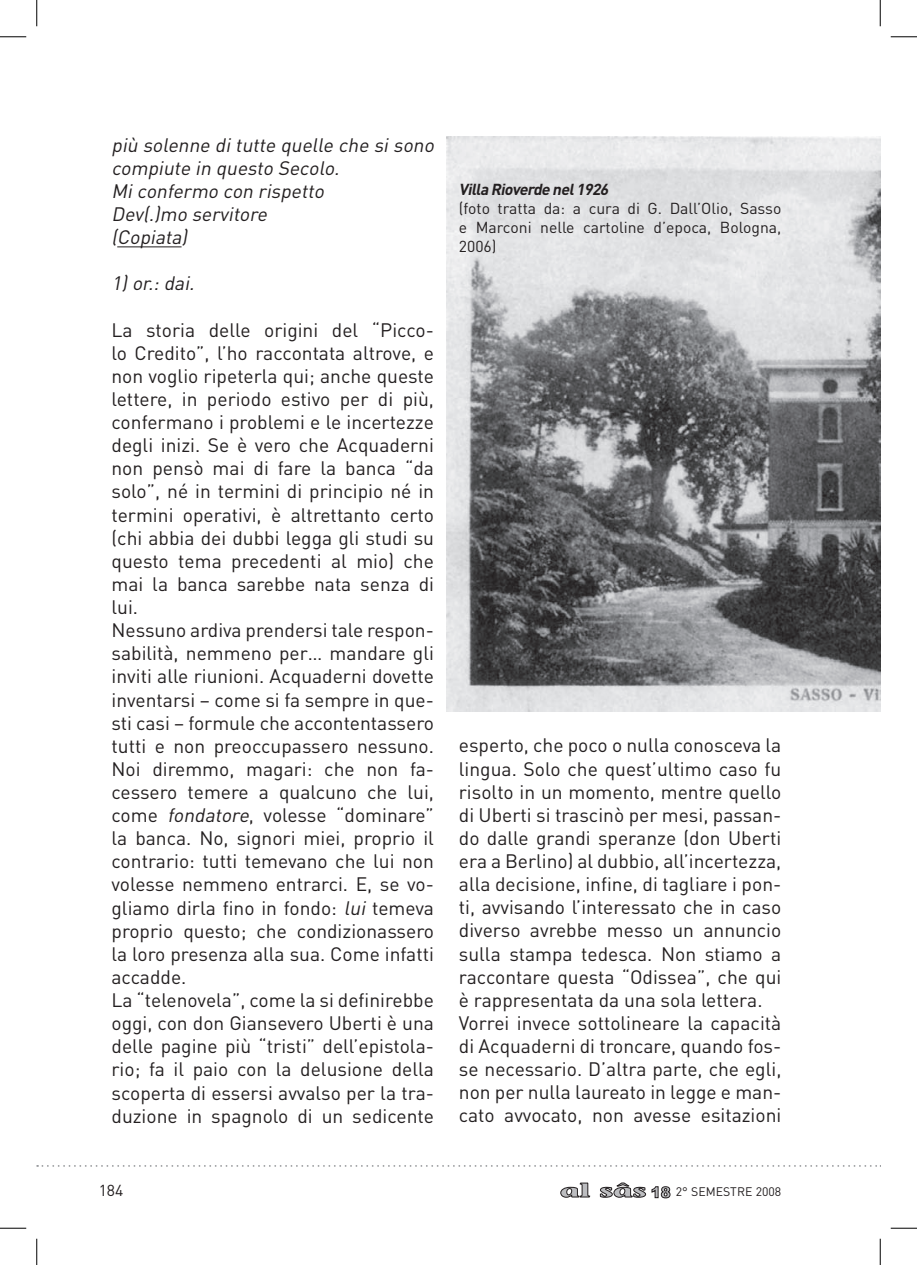
<style>
.page{position:relative;width:917px;height:1265px;background:#fff}
.page>*{position:absolute;margin:0;border:0;box-sizing:border-box;transform-origin:0 0}
.t1{font:19.25px/23.1px "DIN";color:#231f20}
.t2{font:italic 19.25px/23.1px "DIN";color:#231f20}
.t3{font:15.75px/18.9px "DIN";color:#231f20;text-align:justify}
.t4{font:italic 700 15.75px "DIN";color:#231f20}
.t5{font:12.25px "DIN";color:#231f20}
.s1{font-style:italic}
.s2{font-family:"Arial";font-weight:900;font-size:15.05px;color:#bcbdc0}
</style>
<div class="page">
<svg style="left:560px;top:1182px;width:30px;height:15px"></svg>
<svg style="left:600px;top:1182px;width:71px;height:16px"></svg>
<svg style="left:37px;top:1165px;width:844px;height:1px"></svg>
<hr style="left:117px;top:246px;width:65px;height:1px;background:#231f20">
<img style="left:446px;top:136px;width:434px;height:575px">
<svg style="left:0;top:36px;width:26px;height:1px"></svg>
<svg style="left:891px;top:36px;width:26px;height:1px"></svg>
<svg style="left:0;top:1227px;width:26px;height:1px"></svg>
<svg style="left:891px;top:1227px;width:26px;height:1px"></svg>
<svg style="left:36px;top:0;width:1px;height:26px"></svg>
<svg style="left:36px;top:1238px;width:1px;height:26px"></svg>
<svg style="left:880px;top:0;width:1px;height:26px"></svg>
<svg style="left:880px;top:1238px;width:1px;height:26px"></svg>
<p class="t2" style="left:111px;top:133px;width:328px">più solenne ditutte quelle che sisono compiute in questo Secolo.<br>Miconfermo con rispetto<br>Dev(.)mo servitore<br>(Copiata)</p>
<p class="t2" style="left:111px;top:271px;width:89px">1)or.:dai.</p>
<p class="t1" style="left:111px;top:318px;width:324px">La storia delle origini del “Picco&shy;lo Credito”, l’ho raccontata altrove, e non voglio ripeterla qui; anche queste lettere, in periodo estivo per di più, confermano i problemi e le incertezze degli inizi. Se è vero che Acquaderni non pensò mai di fare la banca “da solo”, né in termini di principio né in termini operativi, è altrettanto certo (chi abbia dei dubbi legga gli studi su questo tema precedenti al mio) che mai la banca sarebbe nata senza di lui.<br>Nessuno ardiva prendersi tale respon&shy;sabilità, nemmeno per… mandare gli inviti alle riunioni. Acquaderni dovette inventarsi – come si fa sempre in que&shy;sti casi – formule che accontentassero tutti e non preoccupassero nessuno.<br>Noi diremmo, magari: che non fa&shy;cessero temere a qualcuno che lui, come <span class="s1">fondatore</span>, volesse “dominare” la banca. No, signori miei, proprio il contrario: tutti temevano che lui non volesse nemmeno entrarci. E, se vo&shy;gliamo dirla fino in fondo: <span class="s1">lui</span> temeva proprio questo; che condizionassero la loro presenza alla sua. Come infatti accadde.<br>La “telenovela”, come la si definirebbe oggi, con don Giansevero Uberti è una delle pagine più “tristi” dell’epistola&shy;rio; fa il paio con la delusione della scoperta di essersi avvalso per la tra&shy;duzione in spagnolo di un sedicente</p>
<p class="t4" style="left:459px;top:179px;width:155px">Villa Rioverde nel1926</p>
<p class="t3" style="left:459px;top:199px;width:324px">(foto tratta da: a cura di G. Dall’Olio, Sasso e Marconi nelle cartoline d’epoca, Bologna, 2006)</p>
<p class="t1" style="left:459px;top:733px;width:324px">esperto, che poco o nulla conosceva la lingua. Solo che quest’ultimo caso fu risolto in un momento, mentre quello di Uberti si trascinò per mesi, passan&shy;do dalle grandi speranze (don Uberti era a Berlino) al dubbio, all’incertezza, alla decisione, infine, di tagliare i pon&shy;ti, avvisando l’interessato che in caso diverso avrebbe messo un annuncio sulla stampa tedesca. Non stiamo a raccontare questa “Odissea”, che qui è rappresentata da una sola lettera.<br>Vorrei invece sottolineare la capacità di Acquaderni di troncare, quando fos&shy;se necessario. D’altra parte, che egli, non per nulla laureato in legge e man&shy;cato avvocato, non avesse esitazioni</p>
<p class="t3" style="left:99px;top:1179px;width:26px">184</p>
<p class="t5" style="left:651px;top:1183px;width:132px"><span class="s2">18</span> 2° SEMESTRE 2008</p>
</div>
